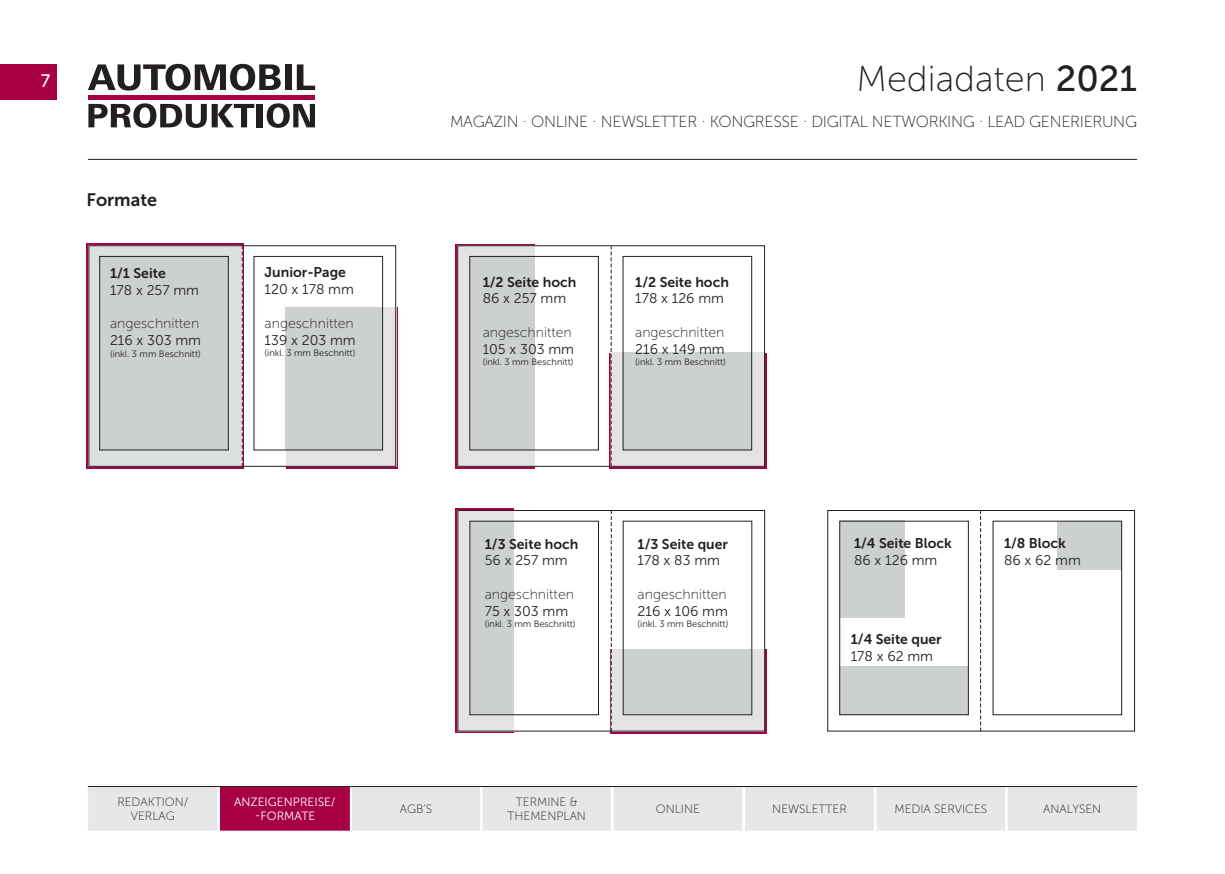
<style>
.page{position:relative;width:1225px;height:874px;background:#fff}
.page>*{position:absolute;margin:0;border:0;box-sizing:border-box;transform-origin:0 0}
.t1{font:36px "Museo Sans 100";color:#231f20}
.t2{font:18px "Museo Sans 700";color:#231f20}
.t3{font:18px "Museo Sans 500";color:#fff}
.t4{font:16px "Museo Sans 100";letter-spacing:-.02em;color:#231f20}
.t5{font:14px "Museo Sans 300";color:#231f20}
.t6{font:14px "Museo Sans 700";color:#231f20}
.t7{font:14px "Museo Sans 100";color:#231f20}
.t8{font:12px/14.4px "Museo Sans 100";color:#231f20;text-align:center}
.t9{font:12px/14.4px "Museo Sans 300";color:#fff;text-align:center}
.t10{font:9.2px "Museo Sans 300";color:#231f20}
.s1{font-family:"Museo Sans 500"}
</style>
<div class="page">
<div style="left:876px;top:785px;width:129px;height:45px;background:#e6e7e8"></div>
<div style="left:875px;top:785px;width:131px;height:46px;border:1px solid #fff"></div>
<div style="left:613px;top:785px;width:130px;height:45px;background:#e6e7e8"></div>
<div style="left:613px;top:785px;width:130px;height:46px;border:1px solid #fff"></div>
<hr style="left:88px;top:159px;width:1049px;height:1px;background:#231f20">
<div style="left:86px;top:243px;width:158px;height:225px;background:#a70045"></div>
<svg style="left:88px;top:245px;width:1047px;height:486px"></svg>
<svg style="left:610px;top:245px;width:1px;height:221px"></svg>
<div style="left:351px;top:785px;width:130px;height:45px;background:#e6e7e8"></div>
<div style="left:351px;top:785px;width:130px;height:46px;border:1px solid #fff"></div>
<div style="left:482px;top:785px;width:129px;height:45px;background:#e6e7e8"></div>
<div style="left:482px;top:785px;width:130px;height:46px;border:1px solid #fff"></div>
<div style="left:744px;top:785px;width:130px;height:45px;background:#e6e7e8"></div>
<div style="left:744px;top:785px;width:130px;height:46px;border:1px solid #fff"></div>
<div style="left:1007px;top:785px;width:130px;height:45px;background:#e6e7e8"></div>
<div style="left:1007px;top:785px;width:130px;height:46px;border:1px solid #fff"></div>
<div style="left:88px;top:785px;width:130px;height:45px;background:#e6e7e8"></div>
<div style="left:87px;top:785px;width:131px;height:46px;border:1px solid #fff"></div>
<svg style="left:88px;top:64px;width:193px;height:27px"></svg>
<div style="left:285px;top:64px;width:6px;height:26px;background:#231f20"></div>
<svg style="left:297px;top:64px;width:18px;height:26px"></svg>
<svg style="left:88px;top:103px;width:166px;height:25px"></svg>
<div style="left:257px;top:104px;width:6px;height:23px;background:#231f20"></div>
<svg style="left:267px;top:103px;width:48px;height:25px"></svg>
<hr style="left:88px;top:95px;width:227px;height:4px;background:#a70045">
<div style="left:219px;top:785px;width:131px;height:45px;background:#a70045"></div>
<div style="left:219px;top:785px;width:132px;height:46px;border:1px solid #fff"></div>
<div style="left:0;top:64px;width:57px;height:35px;background:#a70045"></div>
<hr style="left:88px;top:785px;width:1049px;height:1px;background:#231f20">
<p class="t3" style="left:41px;top:74px;width:11px">7</p>
<p class="t2" style="left:86px;top:193px;width:72px">Formate</p>
<p class="t6" style="left:110px;top:268px;width:57px">1/1 Seite</p>
<p class="t5" style="left:110px;top:284px;width:91px">178 x 257 mm</p>
<p class="t7" style="left:110px;top:318px;width:91px">angeschnitten</p>
<p class="t5" style="left:110px;top:335px;width:93px">216 x 303 mm</p>
<p class="t10" style="left:110px;top:350px;width:92px">(inkl. 3 mm Beschnitt)</p>
<p class="t6" style="left:265px;top:267px;width:83px">Junior-Page</p>
<p class="t5" style="left:265px;top:284px;width:91px">120 x 178 mm</p>
<p class="t7" style="left:265px;top:317px;width:91px">angeschnitten</p>
<p class="t5" style="left:265px;top:334px;width:93px">139 x 203 mm</p>
<p class="t10" style="left:265px;top:349px;width:92px">(inkl. 3 mm Beschnitt)</p>
<h1 class="t1" style="left:856px;top:65px;width:282px">Mediadaten <span class="s1">2021</span></h1>
<p class="t4" style="left:450px;top:115px;width:688px">MAGAZIN · ONLINE · NEWSLETTER · KONGRESSE · DIGITAL NETWORKING · LEAD GENERIERUNG</p>
<p class="t6" style="left:483px;top:276px;width:95px">1/2 Seite hoch</p>
<p class="t5" style="left:483px;top:293px;width:85px">86 x 257 mm</p>
<p class="t7" style="left:483px;top:327px;width:91px">angeschnitten</p>
<p class="t5" style="left:483px;top:343px;width:93px">105 x 303 mm</p>
<p class="t10" style="left:483px;top:358px;width:92px">(inkl. 3 mm Beschnitt)</p>
<p class="t6" style="left:635px;top:276px;width:95px">1/2 Seite hoch</p>
<p class="t5" style="left:635px;top:293px;width:90px">178 x 126 mm</p>
<p class="t7" style="left:635px;top:327px;width:91px">angeschnitten</p>
<p class="t5" style="left:635px;top:343px;width:91px">216 x 149 mm</p>
<p class="t10" style="left:635px;top:358px;width:92px">(inkl. 3 mm Beschnitt)</p>
<p class="t8" style="left:117px;top:795px;width:73px">REDAKTION/<br>VERLAG</p>
<p class="t9" style="left:234px;top:795px;width:103px">ANZEIGENPREISE/ -FORMATE</p>
<p class="t6" style="left:485px;top:538px;width:95px">1/3 Seite hoch</p>
<p class="t5" style="left:485px;top:555px;width:84px">56 x 257 mm</p>
<p class="t7" style="left:485px;top:588px;width:91px">angeschnitten</p>
<p class="t5" style="left:485px;top:605px;width:85px">75 x 303 mm</p>
<p class="t10" style="left:485px;top:620px;width:92px">(inkl. 3 mm Beschnitt)</p>
<p class="t6" style="left:637px;top:538px;width:92px">1/3 Seite quer</p>
<p class="t5" style="left:637px;top:555px;width:84px">178 x 83 mm</p>
<p class="t7" style="left:637px;top:588px;width:91px">angeschnitten</p>
<p class="t5" style="left:637px;top:605px;width:92px">216 x 106 mm</p>
<p class="t10" style="left:637px;top:620px;width:92px">(inkl. 3 mm Beschnitt)</p>
<p class="t6" style="left:854px;top:537px;width:99px">1/4 Seite Block</p>
<p class="t5" style="left:854px;top:554px;width:85px">86 x 126 mm</p>
<p class="t6" style="left:850px;top:633px;width:93px">1/4 Seite quer</p>
<p class="t5" style="left:850px;top:650px;width:84px">178 x 62 mm</p>
<p class="t6" style="left:1004px;top:537px;width:63px">1/8 Block</p>
<p class="t5" style="left:1004px;top:554px;width:78px">86 x 62 mm</p>
<p class="t8" style="left:400px;top:802px;width:34px">AGB’S</p>
<p class="t8" style="left:507px;top:795px;width:80px">TERMINE &amp;<br>THEMENPLAN</p>
<p class="t8" style="left:772px;top:802px;width:76px">NEWSLETTER</p>
<p class="t8" style="left:1043px;top:802px;width:60px">ANALYSEN</p>
<p class="t8" style="left:656px;top:802px;width:46px">ONLINE</p>
<p class="t8" style="left:894px;top:802px;width:94px">MEDIA SERVICES</p>
</div>
